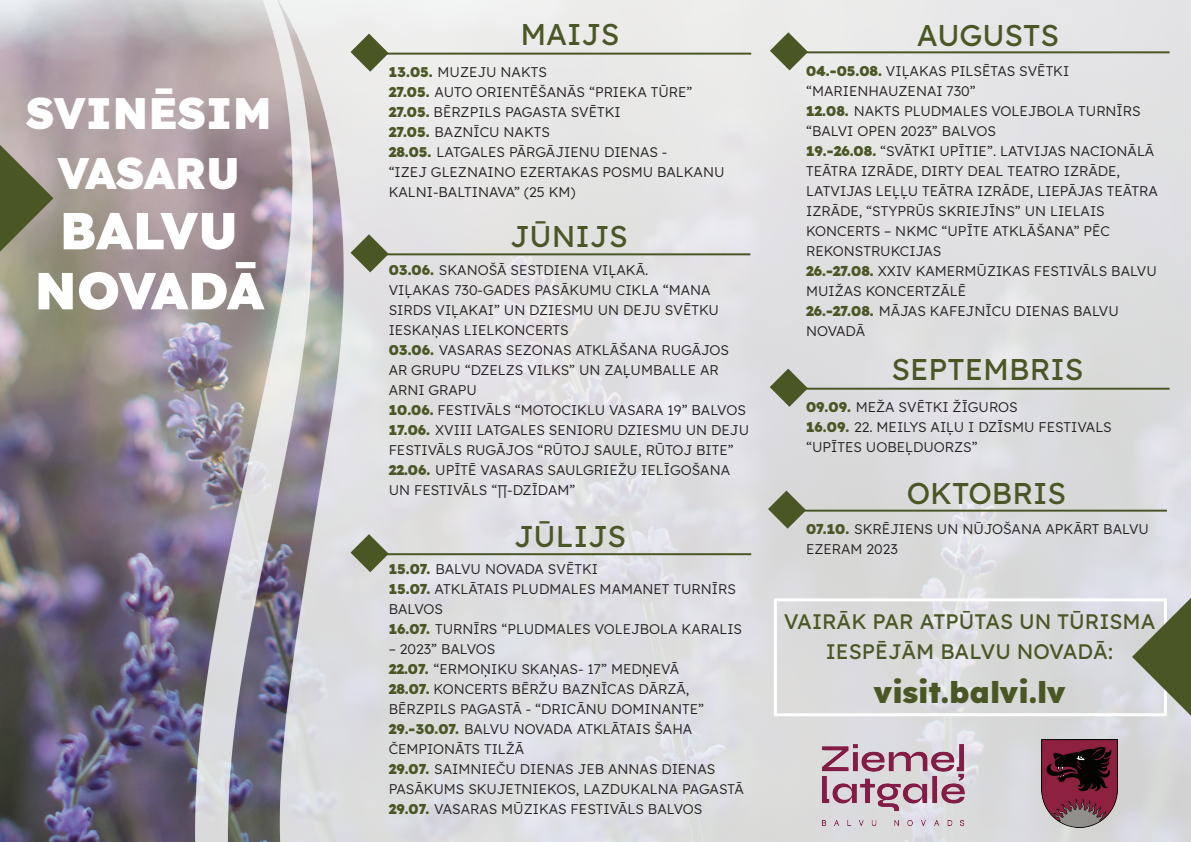
<style>
.page{position:relative;width:1191px;height:842px;background:#fff}
.page>*{position:absolute;margin:0;border:0;box-sizing:border-box;transform-origin:0 0}
.t1{font:900 52px/60px "Lexend Deca";color:#fff;text-align:center}
.t2{font:900 44px/60px "Lexend Deca";color:#fff;text-align:center}
.t3{font:30px "Lexend Deca";color:#4a5725}
.t4{font:900 30px "Lexend Deca";color:#4a5725}
.t5{font:21px/30px "Lexend Deca";color:#4a5725;text-align:center}
.t6{font:300 14px/20px "Lexend Deca";color:#231f20}
.s1{font-weight:900;color:#4a5725}
</style>
<div class="page">
<img style="left:0;top:0;width:195px;height:842px">
<img style="left:195px;top:0;width:996px;height:842px">
<hr style="left:383px;top:53px;width:368px;height:2px;background:#4a5725">
<img style="left:813px;top:734px;width:168px;height:108px">
<svg style="left:350px;top:34px;width:39px;height:38px"></svg>
<hr style="left:382px;top:253px;width:368px;height:2px;background:#4a5725">
<hr style="left:383px;top:553px;width:368px;height:2px;background:#4a5725">
<hr style="left:802px;top:51px;width:367px;height:2px;background:#4a5725">
<hr style="left:802px;top:388px;width:367px;height:2px;background:#4a5725">
<hr style="left:795px;top:510px;width:371px;height:2px;background:#4a5725">
<svg style="left:350px;top:234px;width:39px;height:38px"></svg>
<svg style="left:350px;top:534px;width:39px;height:38px"></svg>
<svg style="left:770px;top:32px;width:38px;height:38px"></svg>
<svg style="left:769px;top:369px;width:39px;height:38px"></svg>
<svg style="left:768px;top:491px;width:38px;height:38px"></svg>
<div style="left:774px;top:598px;width:392px;height:118px;border:3px solid #fff"></div>
<img style="left:1041px;top:740px;width:76px;height:88px">
<svg style="left:0;top:145px;width:53px;height:107px;background:#7b7d60"></svg>
<svg style="left:1132px;top:598px;width:59px;height:118px;background:#939a84"></svg>
<h2 class="t2" style="left:26px;top:80px;width:247px">SVINĒSIM<br>VASARU</h2>
<h1 class="t1" style="left:34px;top:197px;width:231px">BALVU<br>NOVADĀ</h1>
<h3 class="t3" style="left:520px;top:9px;width:101px">MAIJS</h3>
<h3 class="t3" style="left:917px;top:10px;width:144px">AUGUSTS</h3>
<p class="t6" style="left:389px;top:61px;width:337px"><span class="s1">13.05.</span> MUZEJU NAKTS<br><span class="s1">27.05.</span> AUTO ORIENTĒŠANĀS “PRIEKA TŪRE”<br><span class="s1">27.05.</span> BĒRZPILS PAGASTA SVĒTKI<br><span class="s1">27.05.</span> BAZNĪCU NAKTS<br><span class="s1">28.05.</span> LATGALES PĀRGĀJIENU DIENAS -<br>“IZEJ GLEZNAINO EZERTAKAS POSMU BALKANU<br>KALNI-BALTINAVA” (25 KM)</p>
<p class="t6" style="left:806px;top:60px;width:353px"><span class="s1">04.-05.08.</span> VIĻAKAS PILSĒTAS SVĒTKI “MARIENHAUZENAI 730”<br><span class="s1">12.08.</span> NAKTS PLUDMALES VOLEJBOLA TURNĪRS “BALVI OPEN 2023” BALVOS<br><span class="s1">19.-26.08.</span> “SVĀTKI UPĪTIE”. LATVIJAS NACIONĀLĀ TEĀTRA IZRĀDE, DIRTY DEAL TEATRO IZRĀDE, LATVIJAS LEĻĻU TEĀTRA IZRĀDE, LIEPĀJAS TEĀTRA IZRĀDE, “STYPRŪS SKRIEJĪNS” UN LIELAIS KONCERTS – NKMC “UPĪTE ATKLĀŠANA” PĒC REKONSTRUKCIJAS<br><span class="s1">26.-27.08.</span> XXIV KAMERMŪZIKAS FESTIVĀLS BALVU MUIŽAS KONCERTZĀLĒ<br><span class="s1">26.-27.08.</span> MĀJAS KAFEJNĪCU DIENAS BALVU NOVADĀ</p>
<h3 class="t3" style="left:510px;top:211px;width:119px">JŪNIJS</h3>
<p class="t6" style="left:389px;top:259px;width:362px"><span class="s1">03.06.</span> SKANOŠĀ SESTDIENA VIĻAKĀ.<br>VIĻAKAS 730-GADES PASĀKUMU CIKLA “MANA SIRDS VIĻAKAI” UN DZIESMU UN DEJU SVĒTKU IESKAŅAS LIELKONCERTS<br><span class="s1">03.06.</span> VASARAS SEZONAS ATKLĀŠANA RUGĀJOS AR GRUPU “DZELZS VILKS” UN ZAĻUMBALLE AR ARNI GRAPU<br><span class="s1">10.06.</span> FESTIVĀLS “MOTOCIKLU VASARA 19” BALVOS <span class="s1">17.06.</span> XVIII LATGALES SENIORU DZIESMU UN DEJU FESTIVĀLS RUGĀJOS “RŪTOJ SAULE, RŪTOJ BITE” <span class="s1">22.06.</span> UPĪTĒ VASARAS SAULGRIEŽU IELĪGOŠANA UN FESTIVĀLS “Π-DZĪDAM”</p>
<h3 class="t3" style="left:891px;top:344px;width:194px">SEPTEMBRIS</h3>
<p class="t6" style="left:806px;top:396px;width:307px"><span class="s1">09.09.</span> MEŽA SVĒTKI ŽĪGUROS<br><span class="s1">16.09.</span> 22. MEILYS AIĻU I DZĪSMU FESTIVALS “UPĪTES UOBEĻDUORZS”</p>
<h3 class="t3" style="left:906px;top:468px;width:161px">OKTOBRIS</h3>
<h3 class="t3" style="left:514px;top:511px;width:113px">JŪLIJS</h3>
<p class="t6" style="left:389px;top:558px;width:355px"><span class="s1">15.07.</span> BALVU NOVADA SVĒTKI<br><span class="s1">15.07.</span> ATKLĀTAIS PLUDMALES MAMANET TURNĪRS<br>BALVOS<br><span class="s1">16.07.</span> TURNĪRS “PLUDMALES VOLEJBOLA KARALIS</p>
<p class="t6" style="left:389px;top:638px;width:357px">– 2023” BALVOS<br><span class="s1">22.07.</span> “ERMOŅIKU SKAŅAS- 17” MEDŅEVĀ<br><span class="s1">28.07.</span> KONCERTS BĒRŽU BAZNĪCAS DĀRZĀ, BĒRZPILS PAGASTĀ - “DRICĀNU DOMINANTE” <span class="s1">29.-30.07.</span> BALVU NOVADA ATKLĀTAIS ŠAHA ČEMPIONĀTS TILŽĀ<br><span class="s1">29.07.</span> SAIMNIEČU DIENAS JEB ANNAS DIENAS PASĀKUMS SKUJETNIEKOS, LAZDUKALNA PAGASTĀ <span class="s1">29.07.</span> VASARAS MŪZIKAS FESTIVĀLS BALVOS</p>
<p class="t6" style="left:806px;top:518px;width:344px"><span class="s1">07.10.</span> SKRĒJIENS UN NŪJOŠANA APKĀRT BALVU<br>EZERAM 2023</p>
<h3 class="t5" style="left:784px;top:604px;width:373px">VAIRĀK PAR ATPŪTAS UN TŪRISMA<br>IESPĒJĀM BALVU NOVADĀ:</h3>
<h3 class="t4" style="left:873px;top:667px;width:194px">visit.balvi.lv</h3>
</div>
